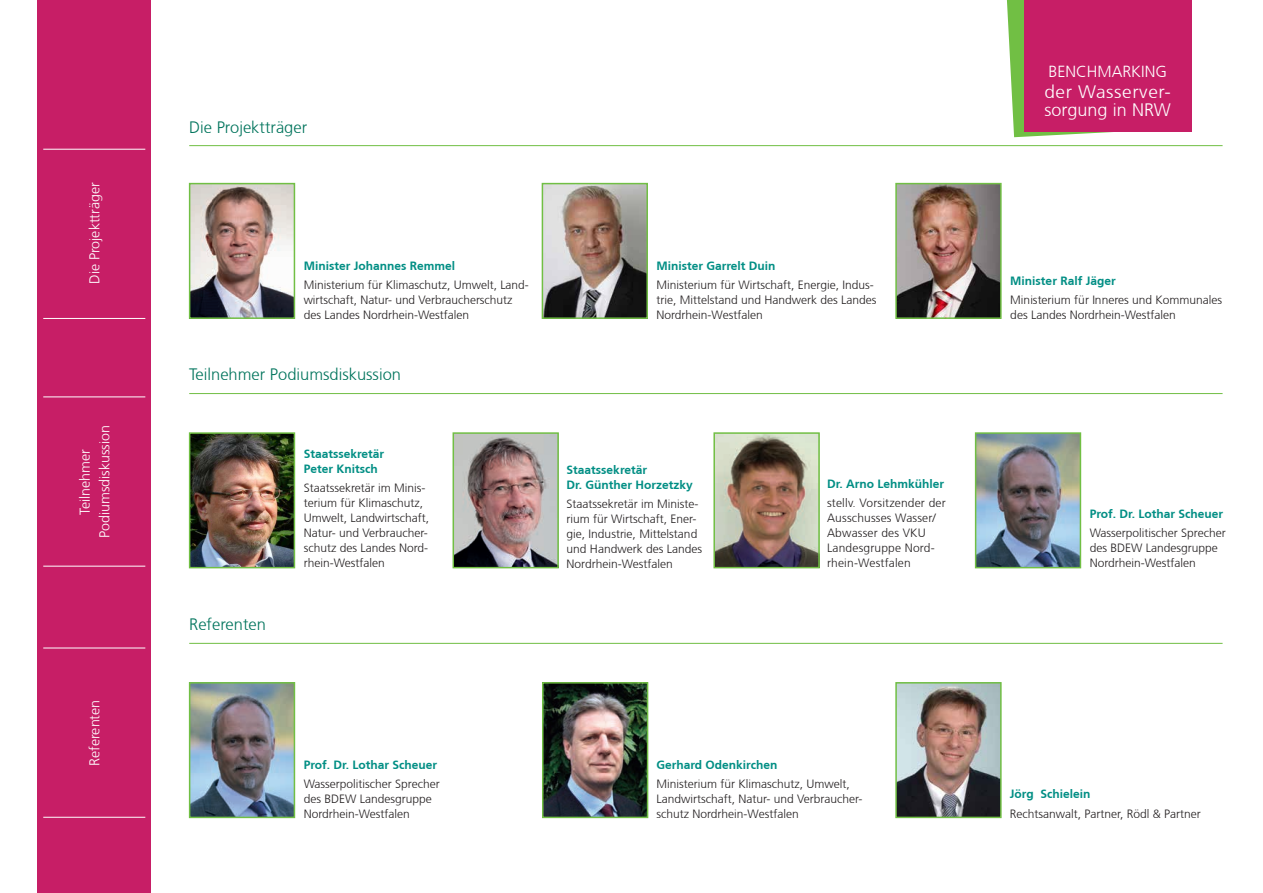
<style>
.page{position:relative;width:1263px;height:893px;background:#fff}
.page>*{position:absolute;margin:0;border:0;box-sizing:border-box;transform-origin:0 0}
.t1{font:300 18px/18px "Frutiger CE";color:#fff;scale:1.06 1}
.t2{font:300 16.5px "Frutiger CE";color:#01745c}
.t3{font:300 16.05px "Frutiger CE";color:#fff}
.t4{font:300 14.25px/19.5px "Frutiger CE";color:#fff;text-align:center}
.t5{font:300 12px/15px "Frutiger CE";color:#231f20}
.t6{font:700 12px/15px "Frutiger CE";color:#008e84}
</style>
<div class="page">
<hr style="left:189px;top:145px;width:1033px;height:1px;background:#71bf44">
<hr style="left:189px;top:393px;width:1033px;height:1px;background:#71bf44">
<hr style="left:189px;top:643px;width:1033px;height:1px;background:#71bf44">
<img style="left:192px;top:435px;width:100px;height:130px">
<div style="left:189px;top:432px;width:106px;height:136px;border:2px solid #71bf44"></div>
<img style="left:192px;top:186px;width:100px;height:130px">
<div style="left:189px;top:183px;width:106px;height:136px;border:2px solid #71bf44"></div>
<img style="left:545px;top:186px;width:100px;height:130px">
<div style="left:542px;top:183px;width:106px;height:136px;border:2px solid #71bf44"></div>
<img style="left:898px;top:186px;width:101px;height:130px">
<div style="left:895px;top:183px;width:107px;height:136px;border:2px solid #71bf44"></div>
<div style="left:38px;top:0;width:113px;height:893px;background:#c71e66"></div>
<hr style="left:43px;top:149px;width:102px;height:1px;background:#fff">
<hr style="left:43px;top:318px;width:102px;height:1px;background:#fff">
<hr style="left:43px;top:396px;width:102px;height:1px;background:#fff">
<hr style="left:43px;top:566px;width:102px;height:1px;background:#fff">
<hr style="left:43px;top:648px;width:102px;height:1px;background:#fff">
<hr style="left:43px;top:817px;width:102px;height:1px;background:#fff">
<svg style="left:1007px;top:0;width:158px;height:137px"></svg>
<div style="left:1024px;top:0;width:167px;height:131px;background:#c71e66"></div>
<img style="left:898px;top:685px;width:101px;height:130px">
<div style="left:895px;top:682px;width:107px;height:136px;border:2px solid #71bf44"></div>
<img style="left:545px;top:685px;width:100px;height:130px">
<div style="left:542px;top:682px;width:106px;height:136px;border:2px solid #71bf44"></div>
<img style="left:455px;top:435px;width:101px;height:130px">
<div style="left:452px;top:432px;width:107px;height:136px;border:2px solid #71bf44"></div>
<img style="left:716px;top:435px;width:101px;height:130px">
<div style="left:713px;top:432px;width:107px;height:136px;border:2px solid #71bf44"></div>
<img style="left:978px;top:435px;width:100px;height:130px">
<div style="left:975px;top:432px;width:106px;height:136px;border:2px solid #71bf44"></div>
<img style="left:192px;top:685px;width:100px;height:130px">
<div style="left:189px;top:682px;width:106px;height:136px;border:2px solid #71bf44"></div>
<p class="t4" style="left:85px;top:284px;width:103px;rotate:-90deg">Die Projektträger</p>
<p class="t4" style="left:75px;top:538px;width:115px;rotate:-90deg">Teilnehmer<br>Podiumsdiskussion</p>
<p class="t4" style="left:85px;top:766px;width:68px;rotate:-90deg">Referenten</p>
<h2 class="t2" style="left:189px;top:117px;width:119px">Die Projektträger</h2>
<h3 class="t3" style="left:1048px;top:62px;width:120px">BENCHMARKING</h3>
<h1 class="t1" style="left:1044px;top:83px;width:121px">der Wasserver&shy;sorgung in NRW</h1>
<p class="t6" style="left:304px;top:258px;width:153px">Minister Johannes Remmel</p>
<p class="t5" style="left:304px;top:277px;width:227px">Ministerium für Klimaschutz, Umwelt, Land&shy;wirtschaft, Natur- und Verbraucherschutz des Landes Nordrhein-Westfalen</p>
<h2 class="t2" style="left:189px;top:365px;width:213px">Teilnehmer Podiumsdiskussion</h2>
<h2 class="t2" style="left:189px;top:615px;width:78px">Referenten</h2>
<p class="t6" style="left:304px;top:446px;width:82px">Staatssekretär<br>Peter Knitsch</p>
<p class="t5" style="left:304px;top:480px;width:127px">Staatssekretär im Minis&shy;terium für Klimaschutz,<br>Umwelt, Landwirtschaft,<br>Natur- und Verbraucher&shy;schutz des Landes Nord&shy;rhein-Westfalen</p>
<p class="t6" style="left:656px;top:258px;width:121px">Minister Garrelt Duin</p>
<p class="t5" style="left:656px;top:277px;width:222px">Ministerium für Wirtschaft, Energie, Indus&shy;trie, Mittelstand und Handwerk des Landes<br>Nordrhein-Westfalen</p>
<p class="t6" style="left:1010px;top:273px;width:107px">Minister Ralf Jäger</p>
<p class="t5" style="left:1010px;top:292px;width:213px">Ministerium für Inneres und Kommunales des Landes Nordrhein-Westfalen</p>
<p class="t6" style="left:567px;top:462px;width:128px">Staatssekretär<br>Dr. Günther Horzetzky</p>
<p class="t5" style="left:567px;top:497px;width:137px">Staatssekretär im Ministe&shy;rium für Wirtschaft, Ener&shy;gie, Industrie, Mittelstand und Handwerk des Landes<br>Nordrhein-Westfalen</p>
<p class="t6" style="left:827px;top:476px;width:119px">Dr. Arno Lehmkühler</p>
<p class="t5" style="left:827px;top:495px;width:120px">stellv. Vorsitzender der<br>Ausschusses Wasser/<br>Abwasser des VKU<br>Landesgruppe Nord&shy;rhein-Westfalen</p>
<p class="t6" style="left:1090px;top:506px;width:135px">Prof. Dr. Lothar Scheuer</p>
<p class="t5" style="left:1090px;top:525px;width:137px">Wasserpolitischer Sprecher des BDEW Landesgruppe<br>Nordrhein-Westfalen</p>
<p class="t6" style="left:304px;top:757px;width:135px">Prof. Dr. Lothar Scheuer</p>
<p class="t5" style="left:304px;top:776px;width:137px">Wasserpolitischer Sprecher des BDEW Landesgruppe<br>Nordrhein-Westfalen</p>
<p class="t6" style="left:656px;top:757px;width:122px">Gerhard Odenkirchen</p>
<p class="t5" style="left:656px;top:776px;width:208px">Ministerium für Klimaschutz, Umwelt,<br>Landwirtschaft, Natur- und Verbraucher&shy;schutz Nordrhein-Westfalen</p>
<p class="t6" style="left:1010px;top:787px;width:82px">Jörg Schielein</p>
<p class="t5" style="left:1010px;top:806px;width:192px">Rechtsanwalt, Partner, Rödl &amp; Partner</p>
</div>
